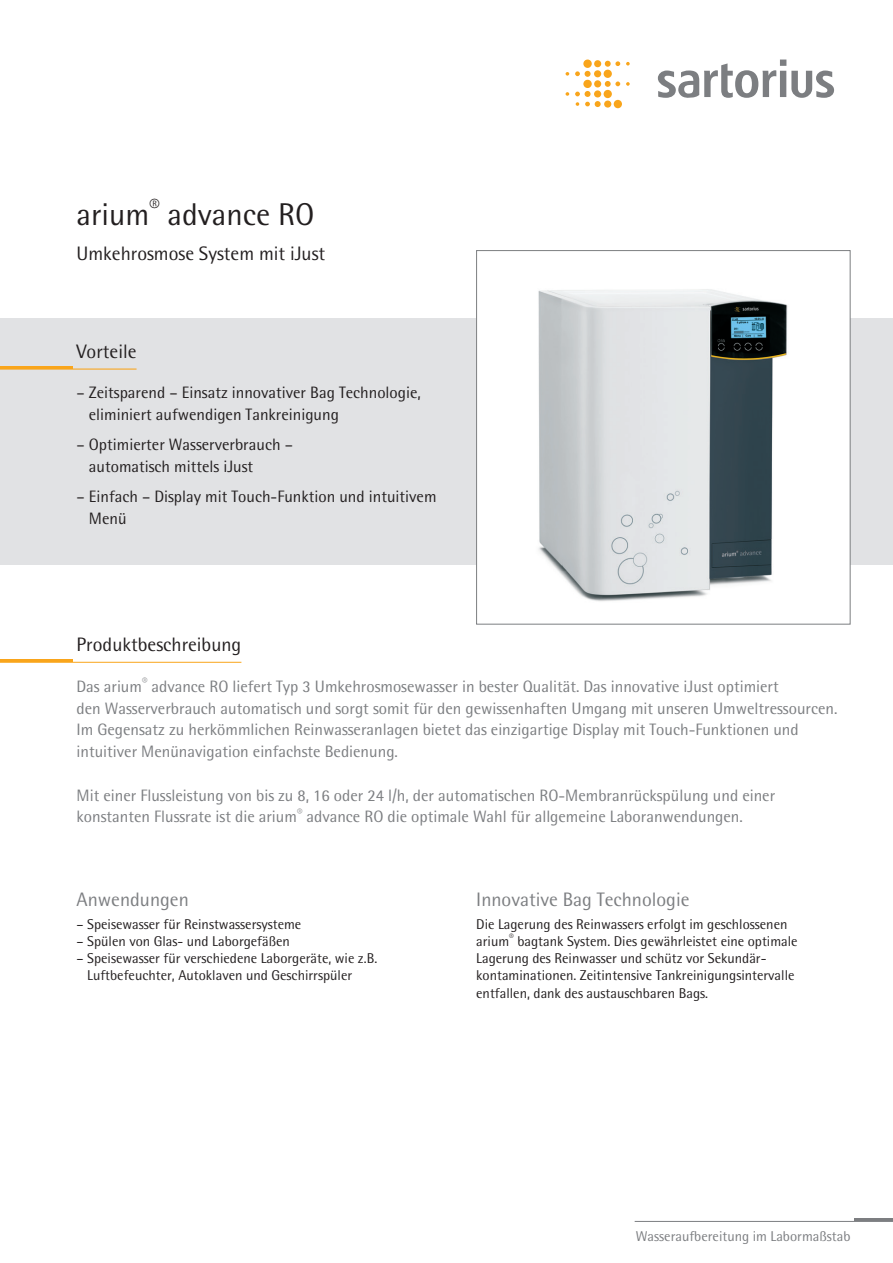
<style>
.page{position:relative;width:893px;height:1263px;background:#fff}
.page>*{position:absolute;margin:0;border:0;box-sizing:border-box;transform-origin:0 0}
.t1{font:31.5px "Sartorius Rotis Sans 2013";color:#231f20}
.t2{font:19.5px "Sartorius Rotis Sans 2013";color:#231f20}
.t3{font:19.5px "Sartorius Rotis Sans 2013";color:#7c7e81}
.t4{font:16.5px/21.8px "Sartorius Rotis Sans 2013";color:#7c7e81}
.t5{font:16.5px/21.8px "Sartorius Rotis Sans 2013";color:#231f20}
.t6{font:14.25px/17.2px "Sartorius Rotis Sans 2013";color:#231f20}
.t7{font:14.25px "Sartorius Rotis Sans 2013";color:#7c7e81}
</style>
<div class="page">
<hr style="left:635px;top:1221px;width:258px;height:1px;background:#7c7e81">
<hr style="left:855px;top:1218px;width:38px;height:3px;background:#7c7e81">
<div style="left:0;top:318px;width:893px;height:247px;background:#e1e2e4"></div>
<div style="left:477px;top:251px;width:373px;height:373px;background:#fff"></div>
<img style="left:538px;top:289px;width:250px;height:312px">
<div style="left:476px;top:250px;width:374px;height:374px;border:1px solid #7c7e81"></div>
<svg style="left:626px;top:62px;width:4px;height:4px"></svg>
<svg style="left:626px;top:82px;width:4px;height:4px"></svg>
<svg style="left:566px;top:72px;width:3px;height:4px"></svg>
<svg style="left:566px;top:92px;width:3px;height:4px"></svg>
<svg style="left:614px;top:100px;width:8px;height:8px"></svg>
<svg style="left:575px;top:61px;width:45px;height:46px"></svg>
<svg style="left:658px;top:60px;width:176px;height:38px"></svg>
<hr style="left:0;top:366px;width:72px;height:3px;background:#f9a51b">
<hr style="left:0;top:368px;width:137px;height:2px;background:#f9a51b">
<hr style="left:0;top:659px;width:72px;height:3px;background:#f9a51b">
<hr style="left:0;top:662px;width:241px;height:1px;background:#f9a51b">
<h1 class="t1" style="left:77px;top:196px;width:239px">arium<sup>®</sup> advance RO</h1>
<p class="t2" style="left:77px;top:242px;width:250px">Umkehrosmose System mit iJust</p>
<p class="t2" style="left:77px;top:340px;width:62px">Vorteile</p>
<p class="t5" style="left:89px;top:382px;width:333px;text-indent:-12px">– Zeitsparend – Einsatz innovativer Bag Technologie, eliminiert aufwendigen Tankreinigung</p>
<p class="t5" style="left:89px;top:434px;width:206px;text-indent:-12px">– Optimierter Wasserverbrauch – automatisch mittels iJust</p>
<p class="t5" style="left:89px;top:486px;width:349px;text-indent:-12px">– Einfach – Display mit Touch-Funktion und intuitivem<br>Menü</p>
<p class="t2" style="left:77px;top:633px;width:166px">Produktbeschreibung</p>
<p class="t4" style="left:77px;top:675px;width:762px">Das arium<sup>®</sup> advance RO liefert Typ 3 Umkehrosmosewasser in bester Qualität. Das innovative iJust optimiert<br>den Wasserverbrauch automatisch und sorgt somit für den gewissenhaften Umgang mit unseren Umweltressourcen.<br>Im Gegensatz zu herkömmlichen Reinwasseranlagen bietet das einzigartige Display mit Touch-Funktionen und intuitiver Menünavigation einfachste Bedienung.</p>
<p class="t4" style="left:77px;top:784px;width:700px">Mit einer Flussleistung von bis zu 8, 16 oder 24 l/h, der automatischen RO-Membranrückspülung und einer konstanten Flussrate ist die arium<sup>®</sup> advance RO die optimale Wahl für allgemeine Laboranwendungen.</p>
<p class="t3" style="left:77px;top:888px;width:114px">Anwendungen</p>
<p class="t6" style="left:77px;top:915px;width:226px">– Speisewasser für Reinstwassersysteme</p>
<p class="t6" style="left:77px;top:932px;width:215px">– Spülen von Glas- und Laborgefäßen</p>
<p class="t6" style="left:87px;top:949px;width:292px;text-indent:-11px">– Speisewasser für verschiedene Laborgeräte, wie z.B.<br>Luftbefeuchter, Autoklaven und Geschirrspüler</p>
<p class="t3" style="left:476px;top:888px;width:215px">Innovative Bag Technologie</p>
<p class="t6" style="left:476px;top:915px;width:323px">Die Lagerung des Reinwassers erfolgt im geschlossenen arium<sup>®</sup> bagtank System. Dies gewährleistet eine optimale Lagerung des Reinwasser und schütz vor Sekundär&shy;kontaminationen. Zeitintensive Tankreinigungsintervalle entfallen, dank des austauschbaren Bags.</p>
<p class="t7" style="left:636px;top:1228px;width:216px">Wasseraufbereitung im Labormaßstab</p>
</div>
